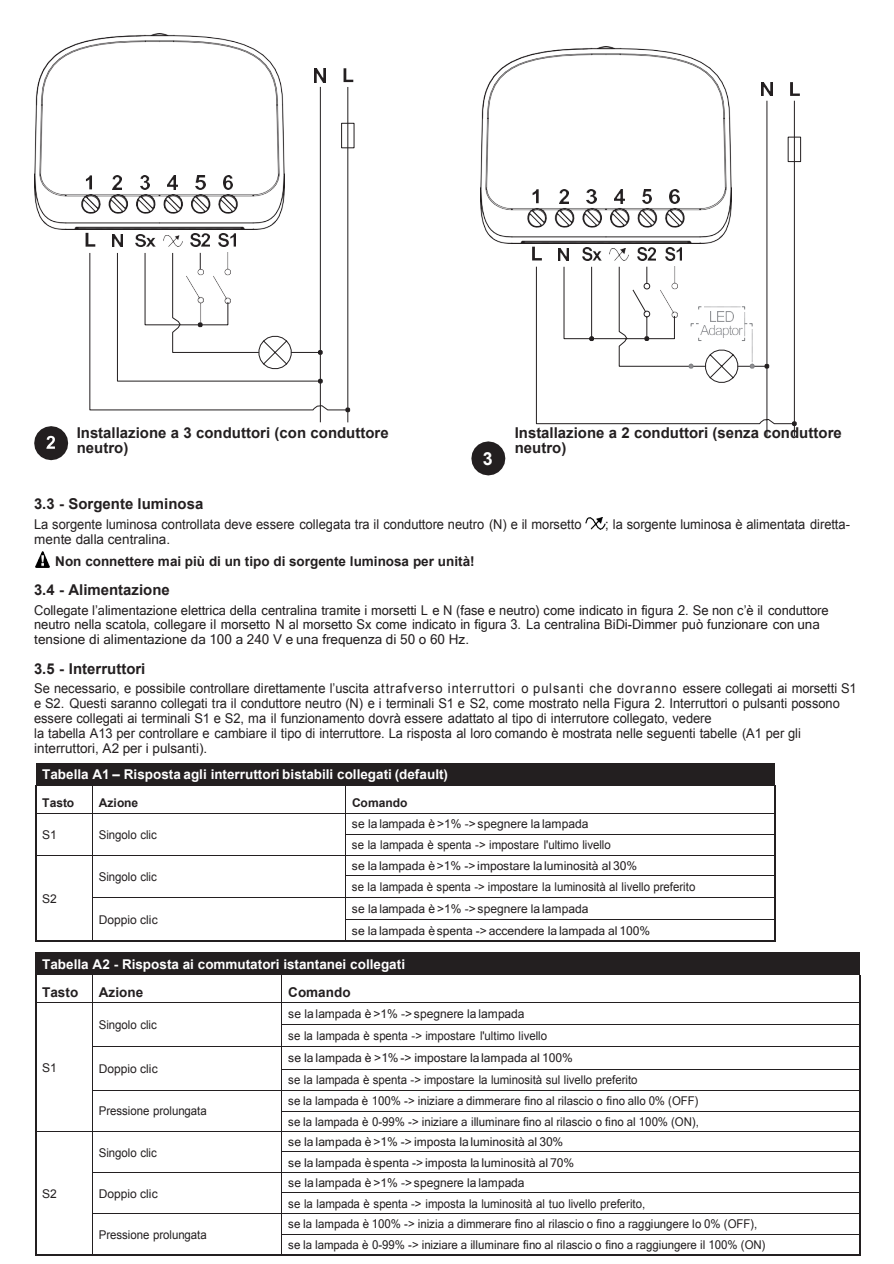
<style>
.page{position:relative;width:894px;height:1264px;background:#fff}
.page>*{position:absolute;margin:0;border:0;box-sizing:border-box;transform-origin:0 0}
.t1{font:700 18px "Arial";color:#fff}
.t2{font:700 15px/15px "Arial";color:#231f20}
.t3{font:13.5px/15px "Arial";color:#231f20;scale:.95 1}
.t4{font:13.5px/14.7px "Microsoft Sans Serif";color:#231f20;scale:.95 1}
.t5{font:700 13.5px "Arial";color:#fff}
.t6{font:700 13.5px "Arial";color:#231f20}
.t7{font:13.5px "Arial";color:#231f20}
.t8{font:12px/21px "Arial";letter-spacing:-.005em;color:#231f20}
.t9{font:12px/20.7px "Microsoft Sans Serif";letter-spacing:-.005em;color:#231f20;scale:.95 1}
.t10{font:12px/20.4px "Microsoft Sans Serif";letter-spacing:-.005em;color:#231f20}
.t11{font:12px "Arial";letter-spacing:-.005em;color:#231f20;scale:.95 1}
.t12{font:700 12px "Arial";letter-spacing:-.005em;color:#231f20}
</style>
<div class="page">
<img style="left:481px;top:47px;width:248px;height:196px">
<svg style="left:536px;top:100px;width:259px;height:336px"></svg>
<svg style="left:532px;top:247px;width:10px;height:13px"></svg>
<svg style="left:559px;top:248px;width:4px;height:12px"></svg>
<svg style="left:532px;top:189px;width:7px;height:14px"></svg>
<img style="left:559px;top:189px;width:4px;height:14px">
<svg style="left:790px;top:82px;width:10px;height:14px"></svg>
<img style="left:761px;top:82px;width:11px;height:14px">
<svg style="left:792px;top:421px;width:5px;height:5px"></svg>
<svg style="left:563px;top:137px;width:238px;height:230px"></svg>
<svg style="left:643px;top:283px;width:7px;height:58px"></svg>
<img style="left:610px;top:249px;width:19px;height:11px">
<svg style="left:689px;top:306px;width:66px;height:77px"></svg>
<svg style="left:471px;top:441px;width:34px;height:34px"></svg>
<div style="left:36px;top:763px;width:738px;height:22px;background:#231f20"></div>
<hr style="left:36px;top:813px;width:56px;height:1px;background:#231f20">
<hr style="left:93px;top:813px;width:252px;height:1px;background:#231f20">
<hr style="left:346px;top:813px;width:428px;height:1px;background:#231f20">
<hr style="left:346px;top:833px;width:428px;height:1px;background:#231f20">
<hr style="left:36px;top:855px;width:56px;height:1px;background:#231f20">
<hr style="left:93px;top:855px;width:252px;height:1px;background:#231f20">
<hr style="left:346px;top:855px;width:428px;height:1px;background:#231f20">
<hr style="left:346px;top:875px;width:428px;height:1px;background:#231f20">
<hr style="left:93px;top:897px;width:252px;height:1px;background:#231f20">
<hr style="left:346px;top:897px;width:428px;height:1px;background:#231f20">
<hr style="left:346px;top:918px;width:428px;height:1px;background:#231f20">
<svg style="left:35px;top:785px;width:1px;height:157px"></svg>
<hr style="left:36px;top:940px;width:56px;height:2px;background:#231f20">
<svg style="left:92px;top:785px;width:1px;height:157px"></svg>
<hr style="left:93px;top:940px;width:252px;height:2px;background:#231f20">
<svg style="left:345px;top:785px;width:2px;height:157px"></svg>
<hr style="left:347px;top:940px;width:427px;height:2px;background:#231f20">
<svg style="left:774px;top:785px;width:1px;height:157px"></svg>
<div style="left:36px;top:952px;width:824px;height:23px;background:#231f20"></div>
<hr style="left:36px;top:1002px;width:56px;height:1px;background:#231f20">
<hr style="left:93px;top:1002px;width:188px;height:1px;background:#231f20">
<hr style="left:282px;top:1002px;width:577px;height:1px;background:#231f20">
<hr style="left:282px;top:1024px;width:577px;height:1px;background:#231f20">
<hr style="left:93px;top:1045px;width:188px;height:1px;background:#231f20">
<hr style="left:282px;top:1045px;width:577px;height:1px;background:#231f20">
<hr style="left:282px;top:1068px;width:577px;height:1px;background:#231f20">
<hr style="left:93px;top:1090px;width:188px;height:1px;background:#231f20">
<hr style="left:282px;top:1090px;width:577px;height:1px;background:#231f20">
<hr style="left:282px;top:1110px;width:577px;height:1px;background:#231f20">
<hr style="left:36px;top:1131px;width:56px;height:1px;background:#231f20">
<hr style="left:93px;top:1131px;width:188px;height:1px;background:#231f20">
<hr style="left:282px;top:1131px;width:577px;height:1px;background:#231f20">
<hr style="left:282px;top:1151px;width:577px;height:1px;background:#231f20">
<hr style="left:93px;top:1171px;width:188px;height:1px;background:#231f20">
<hr style="left:282px;top:1171px;width:577px;height:1px;background:#231f20">
<hr style="left:282px;top:1192px;width:577px;height:1px;background:#231f20">
<hr style="left:93px;top:1213px;width:188px;height:1px;background:#231f20">
<hr style="left:282px;top:1213px;width:577px;height:1px;background:#231f20">
<hr style="left:282px;top:1233px;width:577px;height:1px;background:#231f20">
<svg style="left:35px;top:975px;width:1px;height:280px"></svg>
<hr style="left:36px;top:1254px;width:56px;height:1px;background:#231f20">
<svg style="left:92px;top:975px;width:1px;height:280px"></svg>
<hr style="left:93px;top:1254px;width:188px;height:1px;background:#231f20">
<svg style="left:281px;top:975px;width:2px;height:280px"></svg>
<hr style="left:283px;top:1254px;width:576px;height:1px;background:#231f20">
<svg style="left:859px;top:975px;width:1px;height:280px"></svg>
<img style="left:585px;top:518px;width:20px;height:12px">
<img style="left:35px;top:552px;width:15px;height:15px">
<img style="left:34px;top:33px;width:250px;height:196px">
<svg style="left:86px;top:175px;width:6px;height:14px"></svg>
<img style="left:112px;top:175px;width:10px;height:14px">
<img style="left:140px;top:175px;width:10px;height:15px">
<img style="left:168px;top:175px;width:4px;height:14px">
<hr style="left:320px;top:87px;width:1px;height:335px;background:#231f20">
<img style="left:315px;top:68px;width:11px;height:14px">
<hr style="left:347px;top:87px;width:1px;height:335px;background:#231f20">
<svg style="left:343px;top:68px;width:10px;height:14px"></svg>
<svg style="left:172px;top:123px;width:182px;height:110px"></svg>
<svg style="left:86px;top:233px;width:264px;height:179px"></svg>
<img style="left:163px;top:235px;width:19px;height:11px">
<svg style="left:34px;top:426px;width:34px;height:34px"></svg>
<p class="t2" style="left:77px;top:427px;width:313px">Installazione a 3 conduttori (con conduttore neutro)</p>
<p class="t2" style="left:515px;top:427px;width:328px">Installazione a 2 conduttori (senza conduttore neutro)</p>
<h1 class="t1" style="left:483px;top:451px;width:11px">3</h1>
<p class="t2" style="left:34px;top:497px;width:171px">3.3 - Sorgente luminosa</p>
<p class="t3" style="left:34px;top:517px;width:578px">La sorgente luminosa controllata deve essere collegata tra il conduttore neutro (N) e il morsetto</p>
<p class="t3" style="left:605px;top:517px;width:259px">; la sorgente luminosa è alimentata diretta-</p>
<p class="t7" style="left:34px;top:533px;width:137px">mente dalla centralina.</p>
<p class="t6" style="left:55px;top:556px;width:421px">Non connettere mai più di un tipo di sorgente luminosa per unità!</p>
<p class="t2" style="left:34px;top:584px;width:137px">3.4 - Alimentazione</p>
<p class="t4" style="left:34px;top:603px;width:838px">Collegate l’alimentazione elettrica della centralina tramite i morsetti L e N (fase e neutro) come indicato in figura 2. Se non c’è il conduttore neutro nella scatola, collegare il morsetto N al morsetto Sx come indicato in figura 3. La centralina BiDi-Dimmer può funzionare con una tensione di alimentazione da 100 a 240 V e una frequenza di 50 o 60 Hz.</p>
<p class="t2" style="left:34px;top:662px;width:113px">3.5 - Interruttori</p>
<p class="t3" style="left:34px;top:682px;width:867px">Se necessario, e possibile controllare direttamente l’uscita attrafverso interruttori o pulsanti che dovranno essere collegati ai morsetti S1 e S2. Questi saranno collegati tra il conduttore neutro (N) e i terminali S1 e S2, come mostrato nella Figura 2. Interruttori o pulsanti possono essere collegati ai terminali S1 e S2, ma il funzionamento dovrà essere adattato al tipo di interrutore collegato, vedere<br>la tabella A13 per controllare e cambiare il tipo di interruttore. La risposta al loro comando è mostrata nelle seguenti tabelle (A1 per gli interruttori, A2 per i pulsanti).</p>
<p class="t5" style="left:42px;top:769px;width:407px">Tabella A1 – Risposta agli interruttori bistabili collegati (default)</p>
<p class="t12" style="left:42px;top:797px;width:34px">Tasto</p>
<p class="t12" style="left:99px;top:797px;width:41px">Azione</p>
<p class="t12" style="left:352px;top:797px;width:57px">Comando</p>
<p class="t8" style="left:42px;top:825px;width:16px">S1</p>
<p class="t11" style="left:99px;top:830px;width:63px">Singolo clic</p>
<p class="t8" style="left:352px;top:814px;width:260px">se la lampada è &gt;1% -&gt; spegnere la lampada<br>se la lampada è spenta -&gt; impostare l'ultimo livello</p>
<p class="t10" style="left:352px;top:857px;width:287px">se la lampada è &gt;1% -&gt;impostare la luminosità al 30%</p>
<p class="t11" style="left:352px;top:882px;width:363px">se la lampada è spenta -&gt; impostare la luminosità al livello preferito</p>
<p class="t11" style="left:99px;top:872px;width:63px">Singolo clic</p>
<p class="t8" style="left:42px;top:889px;width:16px">S2</p>
<p class="t8" style="left:352px;top:899px;width:238px">se la lampada è &gt;1% -&gt; spegnere la lampada</p>
<p class="t10" style="left:352px;top:921px;width:300px">se la lampada èspenta -&gt; accendere la lampada al 100%</p>
<p class="t5" style="left:42px;top:958px;width:364px">Tabella A2 - Risposta ai commutatori istantanei collegati</p>
<p class="t6" style="left:42px;top:986px;width:38px">Tasto</p>
<p class="t6" style="left:99px;top:986px;width:46px">Azione</p>
<p class="t6" style="left:288px;top:986px;width:64px">Comando</p>
<p class="t8" style="left:99px;top:910px;width:60px">Doppio clic</p>
<p class="t8" style="left:42px;top:1058px;width:16px">S1</p>
<p class="t8" style="left:42px;top:1184px;width:16px">S2</p>
<p class="t11" style="left:99px;top:1020px;width:63px">Singolo clic</p>
<p class="t8" style="left:288px;top:1004px;width:260px;line-height:21.6px">se la lampada è &gt;1% -&gt; spegnere la lampada<br>se la lampada è spenta -&gt; impostare l'ultimo livello</p>
<p class="t8" style="left:99px;top:1058px;width:60px">Doppio clic</p>
<p class="t10" style="left:288px;top:1048px;width:286px">se la lampada è &gt;1% -&gt; impostare la lampada al 100%</p>
<p class="t11" style="left:288px;top:1075px;width:369px">se la lampada è spenta -&gt; impostare la luminosità sul livello preferito</p>
<p class="t11" style="left:99px;top:1106px;width:115px">Pressione prolungata</p>
<p class="t9" style="left:288px;top:1091px;width:434px">se la lampada è 100% -&gt; iniziare a dimmerare fino al rilascio o fino allo 0% (OFF) se la lampada è 0-99% -&gt; iniziare a illuminare fino al rilascio o fino al 100% (ON),</p>
<p class="t11" style="left:99px;top:1147px;width:63px">Singolo clic</p>
<p class="t10" style="left:288px;top:1132px;width:287px">se la lampada è &gt;1% -&gt; imposta laluminosità al 30% se la lampada èspenta -&gt; imposta la luminosità al 70%</p>
<p class="t8" style="left:99px;top:1184px;width:60px">Doppio clic</p>
<p class="t8" style="left:288px;top:1173px;width:358px">se la lampada è &gt;1% -&gt; spegnere la lampada<br>se la lampada è spenta -&gt; imposta la luminosità al tuo livello preferito,</p>
<p class="t11" style="left:99px;top:1229px;width:115px">Pressione prolungata</p>
<p class="t9" style="left:288px;top:1214px;width:504px">se la lampada è 100% -&gt; inizia a dimmerare fino al rilascio o fino a raggiungere lo 0% (OFF), se la lampada è 0-99% -&gt; iniziare a illuminare fino al rilascio o fino a raggiungere il 100% (ON)</p>
</div>
